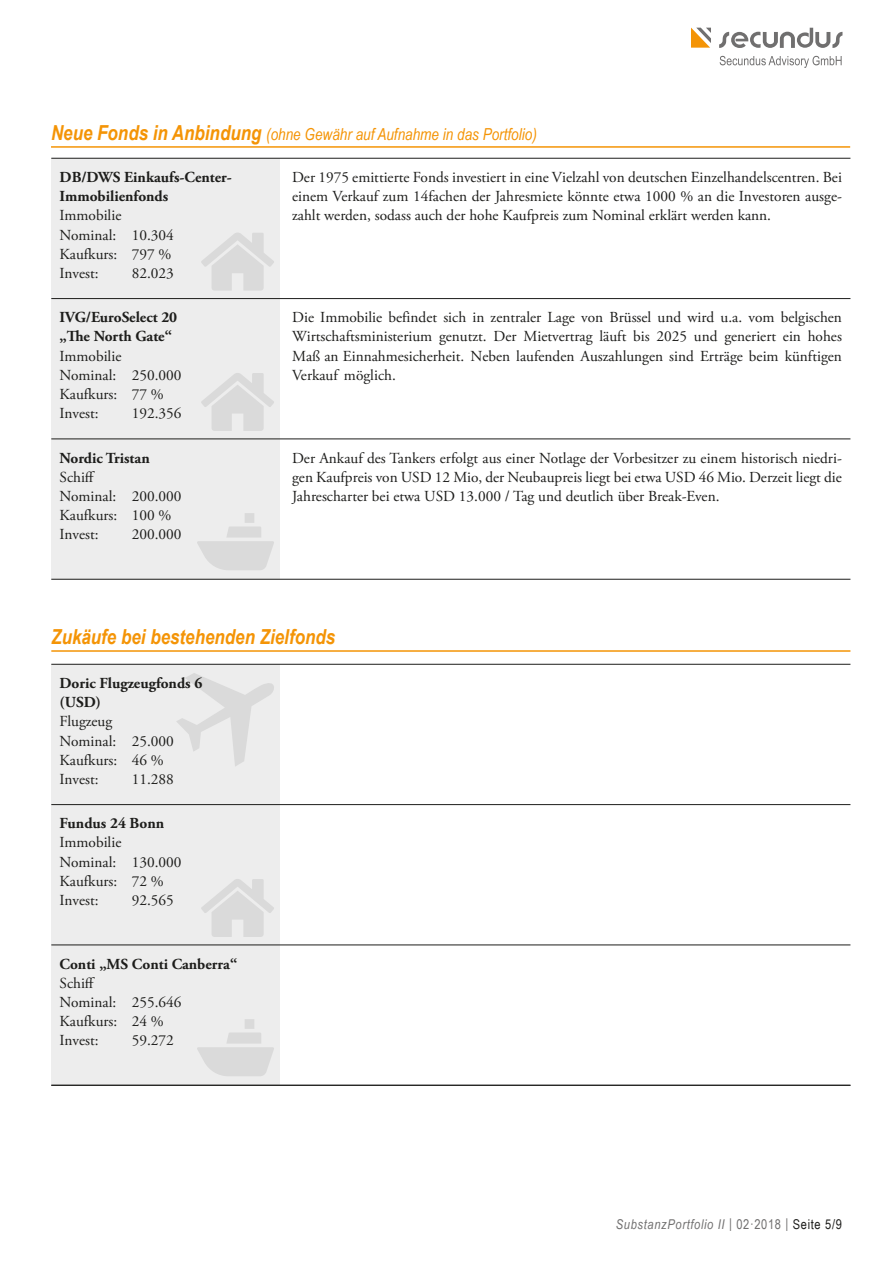
<style>
.page{position:relative;width:893px;height:1263px;background:#fff}
.page>*{position:absolute;margin:0;border:0;box-sizing:border-box;transform-origin:0 0}
.t1{font:italic 700 20.7px "Arial Narrow";color:#f49406}
.t2{font:italic 16.5px "Arial Narrow";color:#f49406}
.t3{font:15.3px/19.2px "Adobe Garamond Pro";color:#1d1d1b}
.t4{font:700 15.3px/19.2px "Adobe Garamond Pro";color:#1d1d1b}
.t5{font:italic 13.5px "Arial Narrow";letter-spacing:.05em;color:#706f6f}
.s1{font-weight:700;font-size:20.7px}
.s2{font-style:normal}
.s3{font-style:normal;color:#1d1d1b}
</style>
<div class="page">
<svg style="left:691px;top:28px;width:20px;height:20px"></svg>
<svg style="left:719px;top:28px;width:123px;height:20px"></svg>
<svg style="left:720px;top:56px;width:122px;height:12px"></svg>
<div style="left:51px;top:158px;width:228px;height:421px;background:#ededed"></div>
<svg style="left:201px;top:373px;width:73px;height:58px"></svg>
<svg style="left:201px;top:233px;width:73px;height:58px"></svg>
<hr style="left:51px;top:298px;width:799px;height:1px;background:#1d1d1b">
<hr style="left:51px;top:439px;width:799px;height:1px;background:#1d1d1b">
<hr style="left:51px;top:579px;width:799px;height:1px;background:#1d1d1b">
<hr style="left:51px;top:158px;width:799px;height:1px;background:#1d1d1b">
<hr style="left:51px;top:146px;width:799px;height:2px;background:#f49406">
<hr style="left:51px;top:650px;width:799px;height:2px;background:#f49406">
<div style="left:51px;top:664px;width:228px;height:421px;background:#ededed"></div>
<hr style="left:51px;top:1085px;width:799px;height:1px;background:#1d1d1b">
<svg style="left:197px;top:1019px;width:77px;height:57px"></svg>
<svg style="left:176px;top:673px;width:98px;height:93px"></svg>
<hr style="left:51px;top:664px;width:799px;height:1px;background:#1d1d1b">
<hr style="left:51px;top:804px;width:799px;height:1px;background:#1d1d1b">
<svg style="left:201px;top:879px;width:73px;height:58px"></svg>
<hr style="left:51px;top:945px;width:799px;height:1px;background:#1d1d1b">
<svg style="left:197px;top:513px;width:77px;height:57px"></svg>
<p class="t2" style="left:51px;top:123px;width:487px"><span class="s1">Neue Fonds in Anbindung</span> (ohne Gewähr auf Aufnahme in das Portfolio)</p>
<p class="t4" style="left:60px;top:168px;width:174px">DB/DWS Einkaufs-Center-<br>Immobilienfonds</p>
<p class="t3" style="left:60px;top:206px;width:116px">Immobilie<br>Nominal: 10.304<br>Kaufkurs: 797 %<br>Invest:</p>
<p class="t3" style="left:132px;top:264px;width:44px">82.023</p>
<p class="t4" style="left:60px;top:308px;width:119px">IVG/EuroSelect 20 „The North Gate“</p>
<p class="t3" style="left:60px;top:347px;width:124px">Immobilie<br>Nominal: 250.000<br>Kaufkurs: 77 %<br>Invest:</p>
<p class="t3" style="left:132px;top:404px;width:51px">192.356</p>
<p class="t4" style="left:60px;top:448px;width:92px">Nordic Tristan</p>
<p class="t3" style="left:60px;top:468px;width:124px">Schiff<br>Nominal: 200.000<br>Kaufkurs: 100 %<br>Invest:</p>
<p class="t3" style="left:132px;top:525px;width:51px">200.000</p>
<p class="t3" style="left:292px;top:168px;width:551px;text-align:justify">Der 1975 emittierte Fonds investiert in eine Vielzahl von deutschen Einzelhandelscentren. Bei einem Verkauf zum 14fachen der Jahresmiete könnte etwa 1000 % an die Investoren ausge&shy;zahlt werden, sodass auch der hohe Kaufpreis zum Nominal erklärt werden kann.</p>
<p class="t3" style="left:292px;top:308px;width:551px;text-align:justify">Die Immobilie befindet sich in zentraler Lage von Brüssel und wird u.a. vom belgischen Wirtschaftsministerium genutzt. Der Mietvertrag läuft bis 2025 und generiert ein hohes Maß an Einnahmesicherheit. Neben laufenden Auszahlungen sind Erträge beim künftigen Verkauf möglich.</p>
<p class="t3" style="left:292px;top:449px;width:551px;text-align:justify">Der Ankauf des Tankers erfolgt aus einer Notlage der Vorbesitzer zu einem historisch niedri&shy;gen Kaufpreis von USD 12 Mio, der Neubaupreis liegt bei etwa USD 46 Mio. Derzeit liegt die Jahrescharter bei etwa USD 13.000 / Tag und deutlich über Break-Even.</p>
<h1 class="t1" style="left:51px;top:621px;width:285px">Zukäufe bei bestehenden Zielfonds</h1>
<p class="t4" style="left:60px;top:674px;width:144px">Doric Flugzeugfonds 6 (USD)</p>
<p class="t3" style="left:60px;top:712px;width:116px">Flugzeug<br>Nominal: 25.000<br>Kaufkurs: 46 %<br>Invest:</p>
<p class="t3" style="left:132px;top:770px;width:44px">11.288</p>
<p class="t4" style="left:60px;top:814px;width:106px">Fundus 24 Bonn</p>
<p class="t3" style="left:60px;top:833px;width:124px">Immobilie<br>Nominal: 130.000<br>Kaufkurs: 72 %<br>Invest:</p>
<p class="t3" style="left:132px;top:891px;width:44px">92.565</p>
<p class="t4" style="left:60px;top:954px;width:179px">Conti „MS Conti Canberra“</p>
<p class="t3" style="left:60px;top:974px;width:124px">Schiff<br>Nominal: 255.646<br>Kaufkurs: 24 %<br>Invest:</p>
<p class="t3" style="left:132px;top:1031px;width:44px">59.272</p>
<p class="t5" style="left:616px;top:1215px;width:228px">SubstanzPortfolio II <span class="s2">| 02·2018 |</span> <span class="s3">Seite 5/9</span></p>
</div>
